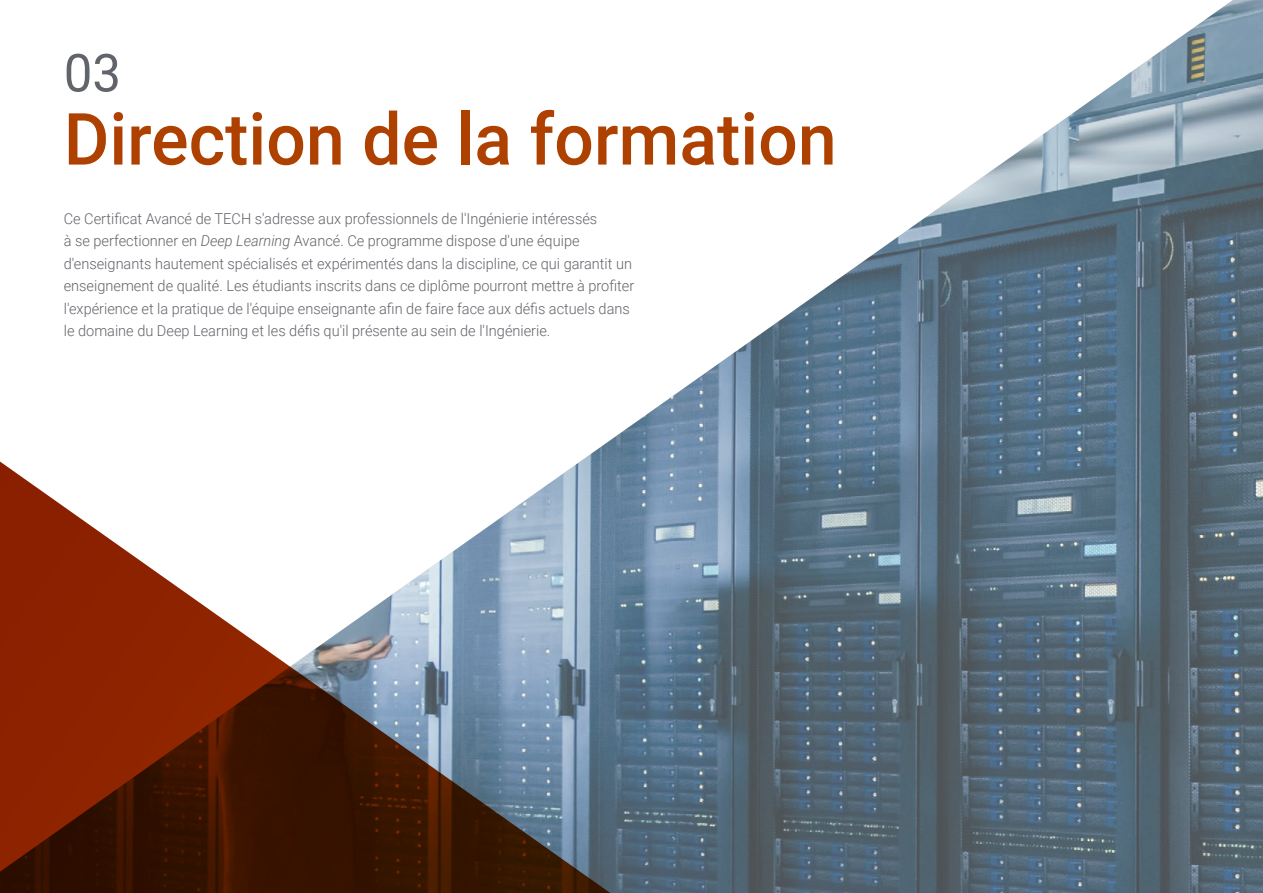
<style>
.page{position:relative;width:1263px;height:893px;background:#fff}
.page>*{position:absolute;margin:0;border:0;box-sizing:border-box;transform-origin:0 0}
.t1{font:500 72px "Roboto";color:#ae4000}
.t2{font:52.5px "Roboto";color:#61646a}
.t3{font:300 15px/22.5px "Roboto";color:#61646a}
.s1{font-style:italic}
</style>
<div class="page">
<img style="left:602px;top:0;width:661px;height:893px">
<svg style="left:0;top:446px;width:640px;height:447px"></svg>
<h2 class="t2" style="left:64px;top:36px;width:59px">03</h2>
<h1 class="t1" style="left:64px;top:89px;width:774px">Direction de la formation</h1>
<p class="t3" style="left:64px;top:207px;width:572px">Ce Certificat Avancé de TECH s'adresse aux professionnels de l'Ingénierie intéressés<br>à se perfectionner en <span class="s1">Deep Learning</span> Avancé. Ce programme dispose d'une équipe d'enseignants hautement spécialisés et expérimentés dans la discipline, ce qui garantit un enseignement de qualité. Les étudiants inscrits dans ce diplôme pourront mettre à profiter l'expérience et la pratique de l'équipe enseignante afin de faire face aux défis actuels dans le domaine du Deep Learning et les défis qu'il présente au sein de l'Ingénierie.</p>
</div>
